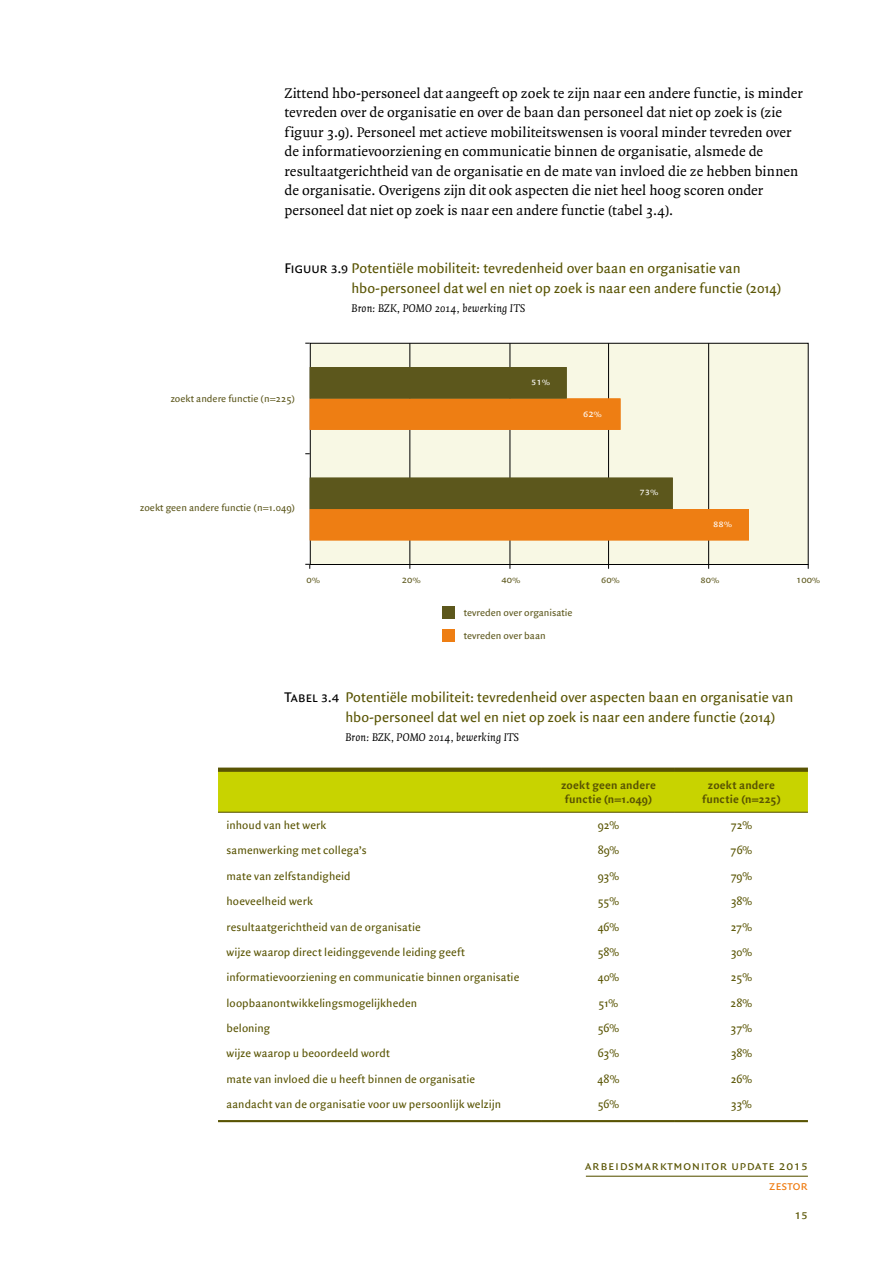
<style>
.page{position:relative;width:893px;height:1263px;background:#fff}
.page>*{position:absolute;margin:0;border:0;box-sizing:border-box;transform-origin:0 0}
.t1{font:15px/19.5px "Quadraat";letter-spacing:.005em;color:#000}
.t2{font:15px/19.5px "Quadraat Sans";color:#595403}
.t3{font:13.5px "Quadraat Sans Small Caps";letter-spacing:.05em;color:#595403}
.t4{font:13.5px "Quadraat Sans Small Caps";color:#ef7b10}
.t5{font:12px "Quadraat Sans";letter-spacing:.005em;color:#595403}
.t6{font:italic 12px "Quadraat";letter-spacing:.015em;color:#000}
.t7{font:700 12px/13.5px "Quadraat Sans";letter-spacing:.01em;color:#595403;text-align:center}
.t8{font:10.5px/22.6px "Quadraat Sans";color:#5c571c}
.t9{font:10.5px "Quadraat Sans Small Caps";color:#5c571c}
.t10{font:10.5px "Quadraat Sans Small Caps";color:#fff}
.s1{font-family:"Quadraat Sans Small Caps";color:#000}
</style>
<div class="page">
<hr style="left:586px;top:1176px;width:222px;height:1px;background:#595403">
<div style="left:310px;top:343px;width:498px;height:221px;background:#f8f8e4"></div>
<div style="left:310px;top:343px;width:499px;height:222px;border:1px solid #000"></div>
<div style="left:442px;top:606px;width:13px;height:13px;background:#5c571c"></div>
<div style="left:442px;top:630px;width:13px;height:12px;background:#ee7e13"></div>
<hr style="left:409px;top:343px;width:1px;height:221px;background:#000">
<hr style="left:510px;top:343px;width:1px;height:221px;background:#000">
<hr style="left:608px;top:343px;width:1px;height:221px;background:#000">
<hr style="left:708px;top:343px;width:1px;height:221px;background:#000">
<svg style="left:310px;top:398px;width:439px;height:142px;fill:#ee7e13"></svg>
<svg style="left:310px;top:367px;width:363px;height:142px"></svg>
<div style="left:218px;top:772px;width:590px;height:40px;background:#c8d300"></div>
<div style="left:218px;top:767px;width:324px;height:5px;background:#595403"></div>
<div style="left:542px;top:767px;width:133px;height:5px;background:#595403"></div>
<div style="left:675px;top:767px;width:133px;height:5px;background:#595403"></div>
<hr style="left:218px;top:812px;width:324px;height:1px;background:#595403">
<hr style="left:542px;top:812px;width:133px;height:1px;background:#595403">
<hr style="left:675px;top:812px;width:133px;height:1px;background:#595403">
<hr style="left:218px;top:1120px;width:324px;height:2px;background:#595403">
<hr style="left:542px;top:1120px;width:133px;height:2px;background:#595403">
<hr style="left:675px;top:1120px;width:133px;height:2px;background:#595403">
<p class="t1" style="left:284px;top:83px;width:520px">Zittend hbo-personeel dat aangeeft op zoek te zijn naar een andere functie, is minder tevreden over de organisatie en over de baan dan personeel dat niet op zoek is (zie figuur 3.9). Personeel met actieve mobiliteitswensen is vooral minder tevreden over de informatievoorziening en communicatie binnen de organisatie, alsmede de resultaatgerichtheid van de organisatie en de mate van invloed die ze hebben binnen de organisatie. Overigens zijn dit ook aspecten die niet heel hoog scoren onder personeel dat niet op zoek is naar een andere functie (tabel 3.4).</p>
<p class="t2" style="left:351px;top:259px;width:431px;text-indent:-67px"><span class="s1">Figuur 3.9</span> Potentiële mobiliteit: tevredenheid over baan en organisatie van hbo-personeel dat wel en niet op zoek is naar een andere functie (2014)</p>
<p class="t6" style="left:351px;top:302px;width:175px">Bron: BZK, POMO 2014, bewerking ITS</p>
<p class="t8" style="left:171px;top:387px;width:126px">zoekt andere functie (n=225)</p>
<p class="t10" style="left:531px;top:375px;width:21px">51%</p>
<p class="t10" style="left:583px;top:407px;width:21px">62%</p>
<p class="t8" style="left:140px;top:497px;width:156px">zoekt geen andere functie (n=1.049)</p>
<p class="t10" style="left:640px;top:485px;width:21px">73%</p>
<p class="t10" style="left:713px;top:518px;width:21px">88%</p>
<p class="t9" style="left:306px;top:574px;width:15px">0%</p>
<p class="t9" style="left:402px;top:574px;width:21px">20%</p>
<p class="t9" style="left:501px;top:574px;width:21px">40%</p>
<p class="t9" style="left:601px;top:574px;width:21px">60%</p>
<p class="t9" style="left:701px;top:574px;width:21px">80%</p>
<p class="t9" style="left:796px;top:574px;width:26px">100%</p>
<p class="t8" style="left:464px;top:602px;width:110px">tevreden over organisatie tevreden over baan</p>
<p class="t2" style="left:345px;top:688px;width:449px;text-indent:-61px"><span class="s1">Tabel 3.4</span> Potentiële mobiliteit: tevredenheid over aspecten baan en organisatie van hbo-personeel dat wel en niet op zoek is naar een andere functie (2014)</p>
<p class="t6" style="left:345px;top:731px;width:175px">Bron: BZK, POMO 2014, bewerking ITS</p>
<p class="t7" style="left:561px;top:779px;width:96px">zoekt geen andere functie (n=1.049)</p>
<p class="t7" style="left:702px;top:779px;width:80px">zoekt andere functie (n=225)</p>
<p class="t5" style="left:227px;top:818px;width:101px">inhoud van het werk</p>
<p class="t5" style="left:598px;top:818px;width:23px">92%</p>
<p class="t5" style="left:731px;top:818px;width:23px">72%</p>
<p class="t5" style="left:227px;top:844px;width:141px">samenwerking met collega’s</p>
<p class="t5" style="left:598px;top:844px;width:23px">89%</p>
<p class="t5" style="left:731px;top:844px;width:23px">76%</p>
<p class="t5" style="left:226px;top:869px;width:126px">mate van zelfstandigheid</p>
<p class="t5" style="left:598px;top:869px;width:23px">93%</p>
<p class="t5" style="left:731px;top:869px;width:23px">79%</p>
<p class="t5" style="left:226px;top:894px;width:88px">hoeveelheid werk</p>
<p class="t5" style="left:598px;top:894px;width:23px">55%</p>
<p class="t5" style="left:731px;top:894px;width:23px">38%</p>
<p class="t5" style="left:226px;top:920px;width:196px">resultaatgerichtheid van de organisatie</p>
<p class="t5" style="left:598px;top:920px;width:23px">46%</p>
<p class="t5" style="left:731px;top:920px;width:23px">27%</p>
<p class="t5" style="left:226px;top:945px;width:240px">wijze waarop direct leidinggevende leiding geeft</p>
<p class="t5" style="left:598px;top:945px;width:23px">58%</p>
<p class="t5" style="left:731px;top:945px;width:23px">30%</p>
<p class="t5" style="left:227px;top:970px;width:294px">informatievoorziening en communicatie binnen organisatie</p>
<p class="t5" style="left:598px;top:970px;width:23px">40%</p>
<p class="t5" style="left:731px;top:970px;width:23px">25%</p>
<p class="t5" style="left:227px;top:996px;width:192px">loopbaanontwikkelingsmogelijkheden</p>
<p class="t5" style="left:599px;top:996px;width:21px">51%</p>
<p class="t5" style="left:731px;top:996px;width:23px">28%</p>
<p class="t5" style="left:227px;top:1021px;width:45px">beloning</p>
<p class="t5" style="left:598px;top:1021px;width:23px">56%</p>
<p class="t5" style="left:731px;top:1021px;width:23px">37%</p>
<p class="t5" style="left:226px;top:1047px;width:165px">wijze waarop u beoordeeld wordt</p>
<p class="t5" style="left:598px;top:1047px;width:23px">63%</p>
<p class="t5" style="left:731px;top:1047px;width:23px">38%</p>
<p class="t5" style="left:226px;top:1072px;width:250px">mate van invloed die u heeft binnen de organisatie</p>
<p class="t5" style="left:597px;top:1072px;width:23px">48%</p>
<p class="t5" style="left:731px;top:1072px;width:23px">26%</p>
<p class="t5" style="left:226px;top:1097px;width:276px">aandacht van de organisatie voor uw persoonlijk welzijn</p>
<p class="t5" style="left:598px;top:1097px;width:23px">56%</p>
<p class="t5" style="left:731px;top:1097px;width:23px">33%</p>
<p class="t3" style="left:585px;top:1158px;width:224px">arbeidsmarktmonitor update 2015</p>
<p class="t4" style="left:769px;top:1177px;width:40px">zestor</p>
<p class="t3" style="left:794px;top:1207px;width:15px">15</p>
</div>
